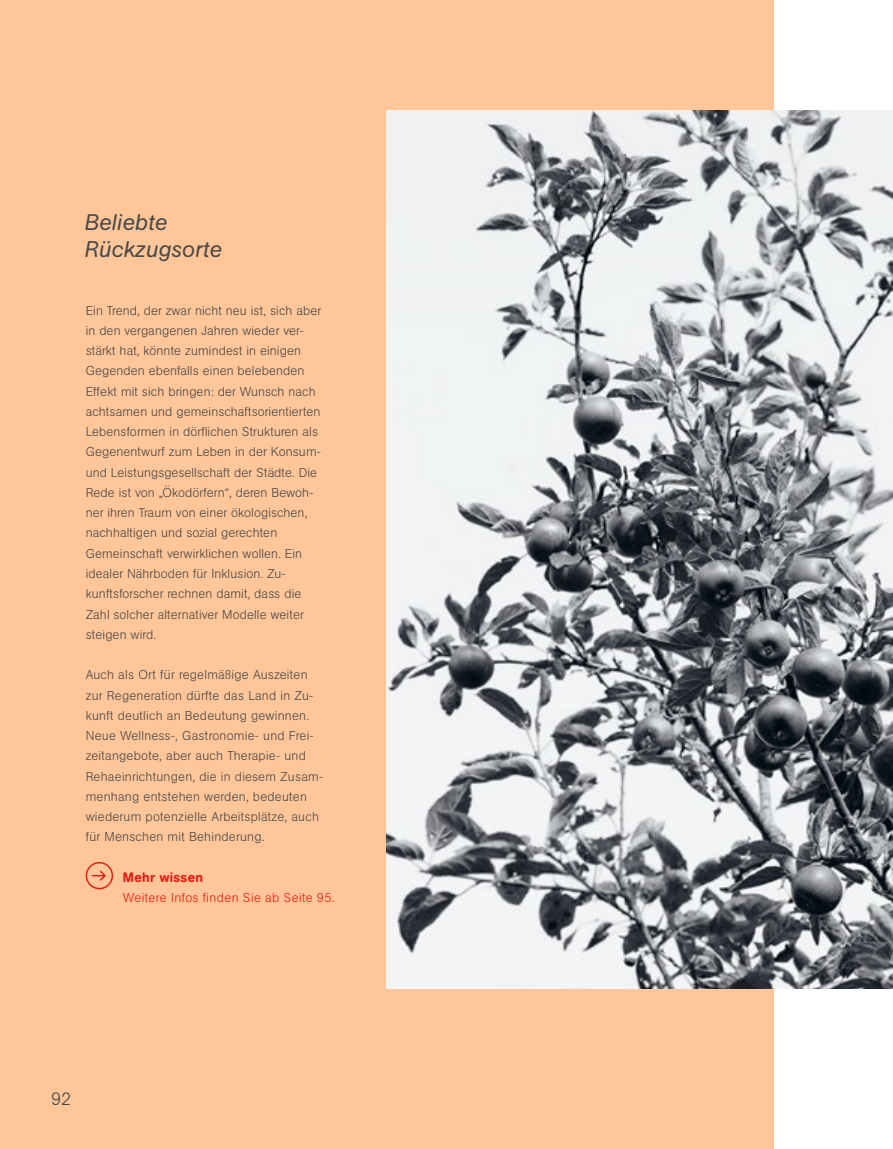
<style>
.page{position:relative;width:893px;height:1149px;background:#fff}
.page>*{position:absolute;margin:0;border:0;box-sizing:border-box;transform-origin:0 0}
.P_Zwiti{font:italic 22.5px "AG Book Rounded Pro";letter-spacing:.01em;color:#4b4a48}
.t1{font:300 18px "AG Book Rounded Pro";color:#4b4a48}
.t2{font:500 13.5px "AG Book Rounded Pro";letter-spacing:.03em;color:#e32012}
.t3{font:300 12.75px/20.2px "AG Book Rounded Pro";letter-spacing:.01em;color:#4b4a48}
.t4{font:300 12.75px "AG Book Rounded Pro";letter-spacing:.03em;color:#e32012}
</style>
<div class="page">
<div style="left:0;top:0;width:773px;height:1148px;background:#ffc69a"></div>
<img style="left:387px;top:111px;width:506px;height:877px">
<div style="left:86px;top:861px;width:27px;height:28px;border:2px solid #e32012;border-radius:50%"></div>
<svg style="left:92px;top:870px;width:14px;height:11px"></svg>
<h3 class="P_Zwiti" style="left:84px;top:208px;width:84px">Beliebte</h3>
<h3 class="P_Zwiti" style="left:85px;top:235px;width:138px">Rückzugsorte</h3>
<p class="t3" style="left:86px;top:299px;width:237px">Ein Trend, der zwar nicht neu ist, sich aber in den vergangenen Jahren wieder ver&shy;stärkt hat, könnte zumindest in einigen Gegenden ebenfalls einen belebenden Effekt mit sich bringen: der Wunsch nach achtsamen und gemeinschaftsorientierten Lebensformen in dörflichen Strukturen als Gegenentwurf zum Leben in der Konsum&shy;und Leistungsgesellschaft der Städte. Die Rede ist von „Ökodörfern“, deren Bewoh&shy;ner ihren Traum von einer ökologischen, nachhaltigen und sozial gerechten Gemeinschaft verwirklichen wollen. Ein idealer Nährboden für Inklusion. Zu&shy;kunftsforscher rechnen damit, dass die Zahl solcher alternativer Modelle weiter steigen wird.</p>
<p class="t3" style="left:86px;top:664px;width:239px">Auch als Ort für regelmäßige Auszeiten zur Regeneration dürfte das Land in Zu&shy;kunft deutlich an Bedeutung gewinnen.<br>Neue Wellness-, Gastronomie- und Frei&shy;zeitangebote, aber auch Therapie- und Rehaeinrichtungen, die in diesem Zusam&shy;menhang entstehen werden, bedeuten wiederum potenzielle Arbeitsplätze, auch für Menschen mit Behinderung.</p>
<p class="t2" style="left:123px;top:868px;width:82px">Mehr wissen</p>
<p class="t4" style="left:123px;top:889px;width:213px">Weitere Infos finden Sie ab Seite 95.</p>
<h2 class="t1" style="left:51px;top:1086px;width:22px">92</h2>
</div>
